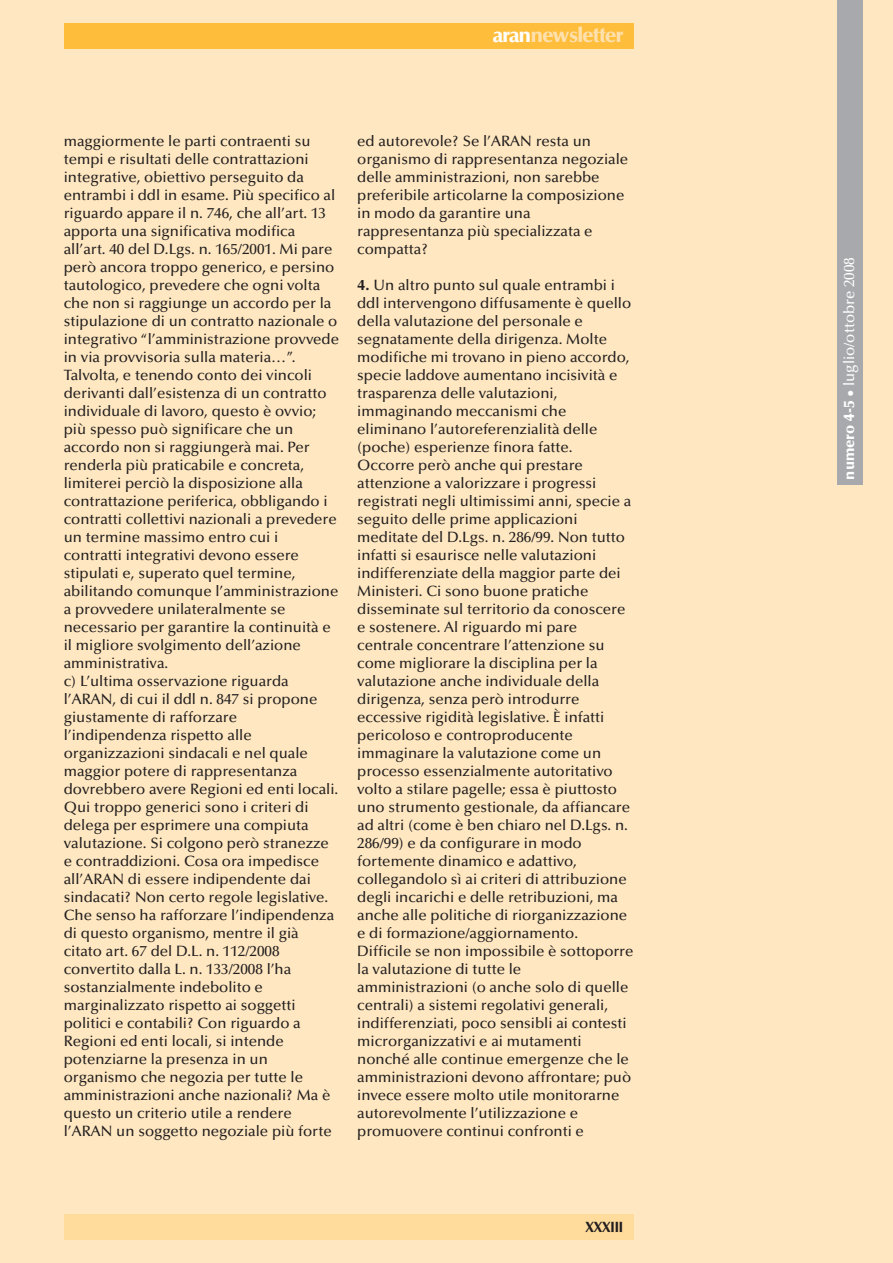
<style>
.page{position:relative;width:893px;height:1263px;background:#ffe8c1}
.page>*{position:absolute;margin:0;border:0;box-sizing:border-box;transform-origin:0 0}
.t1{font:900 21px "Optima";letter-spacing:-.05em;color:#ffe1ae}
.t2{font:500 15px/18px "Optima";color:#231f20}
.t3{font:500 15px "Optima";color:#fff}
.t4{font:700 15px "Optima";letter-spacing:-.055em;color:#231f20}
.s1{color:#fff}
.s2{font-weight:700}
.s3{font-weight:900}
</style>
<div class="page">
<div style="left:64px;top:23px;width:570px;height:26px;background:#febd3b"></div>
<div style="left:64px;top:1214px;width:570px;height:26px;background:#ffdb9c"></div>
<div style="left:838px;top:0;width:25px;height:485px;background:#a7a9ac"></div>
<h1 class="t1" style="left:493px;top:26px;width:132px"><span class="s1">aran</span>newsletter</h1>
<p class="t2" style="left:64px;top:133px;width:277px">maggiormente le parti contraenti su tempi e risultati delle contrattazioni integrative, obiettivo perseguito da entrambi i ddl in esame. Più specifico al riguardo appare il n. 746, che all’art. 13 apporta una significativa modifica all’art. 40 del D.Lgs. n. 165/2001. Mi pare però ancora troppo generico, e persino tautologico, prevedere che ogni volta che non si raggiunge un accordo per la stipulazione di un contratto nazionale o integrativo “l’amministrazione provvede in via provvisoria sulla materia…”.<br>Talvolta, e tenendo conto dei vincoli derivanti dall’esistenza di un contratto individuale di lavoro, questo è ovvio; più spesso può significare che un accordo non si raggiungerà mai. Per renderla più praticabile e concreta, limiterei perciò la disposizione alla contrattazione periferica, obbligando i contratti collettivi nazionali a prevedere un termine massimo entro cui i contratti integrativi devono essere stipulati e, superato quel termine, abilitando comunque l’amministrazione a provvedere unilateralmente se necessario per garantire la continuità e il migliore svolgimento dell’azione amministrativa.<br>c) L’ultima osservazione riguarda l’ARAN, di cui il ddl n. 847 si propone giustamente di rafforzare l’indipendenza rispetto alle organizzazioni sindacali e nel quale maggior potere di rappresentanza dovrebbero avere Regioni ed enti locali.<br>Qui troppo generici sono i criteri di delega per esprimere una compiuta valutazione. Si colgono però stranezze e contraddizioni. Cosa ora impedisce all’ARAN di essere indipendente dai sindacati? Non certo regole legislative.<br>Che senso ha rafforzare l’indipendenza di questo organismo, mentre il già citato art. 67 del D.L. n. 112/2008 convertito dalla L. n. 133/2008 l’ha sostanzialmente indebolito e marginalizzato rispetto ai soggetti politici e contabili? Con riguardo a Regioni ed enti locali, si intende potenziarne la presenza in un organismo che negozia per tutte le amministrazioni anche nazionali? Ma è questo un criterio utile a rendere l’ARAN un soggetto negoziale più forte</p>
<p class="t2" style="left:357px;top:133px;width:273px">ed autorevole? Se l’ARAN resta un organismo di rappresentanza negoziale delle amministrazioni, non sarebbe preferibile articolarne la composizione in modo da garantire una rappresentanza più specializzata e compatta?</p>
<p class="t2" style="left:357px;top:277px;width:278px"><span class="s2">4.</span> Un altro punto sul quale entrambi i ddl intervengono diffusamente è quello della valutazione del personale e segnatamente della dirigenza. Molte modifiche mi trovano in pieno accordo, specie laddove aumentano incisività e trasparenza delle valutazioni, immaginando meccanismi che eliminano l’autoreferenzialità delle (poche) esperienze finora fatte.<br>Occorre però anche qui prestare attenzione a valorizzare i progressi registrati negli ultimissimi anni, specie a seguito delle prime applicazioni meditate del D.Lgs. n. 286/99. Non tutto infatti si esaurisce nelle valutazioni indifferenziate della maggior parte dei Ministeri. Ci sono buone pratiche disseminate sul territorio da conoscere e sostenere. Al riguardo mi pare centrale concentrare l’attenzione su come migliorare la disciplina per la valutazione anche individuale della dirigenza, senza però introdurre eccessive rigidità legislative. È infatti pericoloso e controproducente immaginare la valutazione come un processo essenzialmente autoritativo volto a stilare pagelle; essa è piuttosto uno strumento gestionale, da affiancare ad altri (come è ben chiaro nel D.Lgs. n.<br>286/99) e da configurare in modo fortemente dinamico e adattivo, collegandolo sì ai criteri di attribuzione degli incarichi e delle retribuzioni, ma anche alle politiche di riorganizzazione e di formazione/aggiornamento.<br>Difficile se non impossibile è sottoporre la valutazione di tutte le amministrazioni (o anche solo di quelle centrali) a sistemi regolativi generali, indifferenziati, poco sensibli ai contesti microrganizzativi e ai mutamenti nonché alle continue emergenze che le amministrazioni devono affrontare; può invece essere molto utile monitorarne autorevolmente l’utilizzazione e promuovere continui confronti e</p>
<p class="t4" style="left:585px;top:1220px;width:40px">XXXIII</p>
<p class="t3" style="left:843px;top:480px;width:224px;rotate:-90deg"><span class="s3">numero 4-5</span> • luglio/ottobre 2008</p>
</div>
